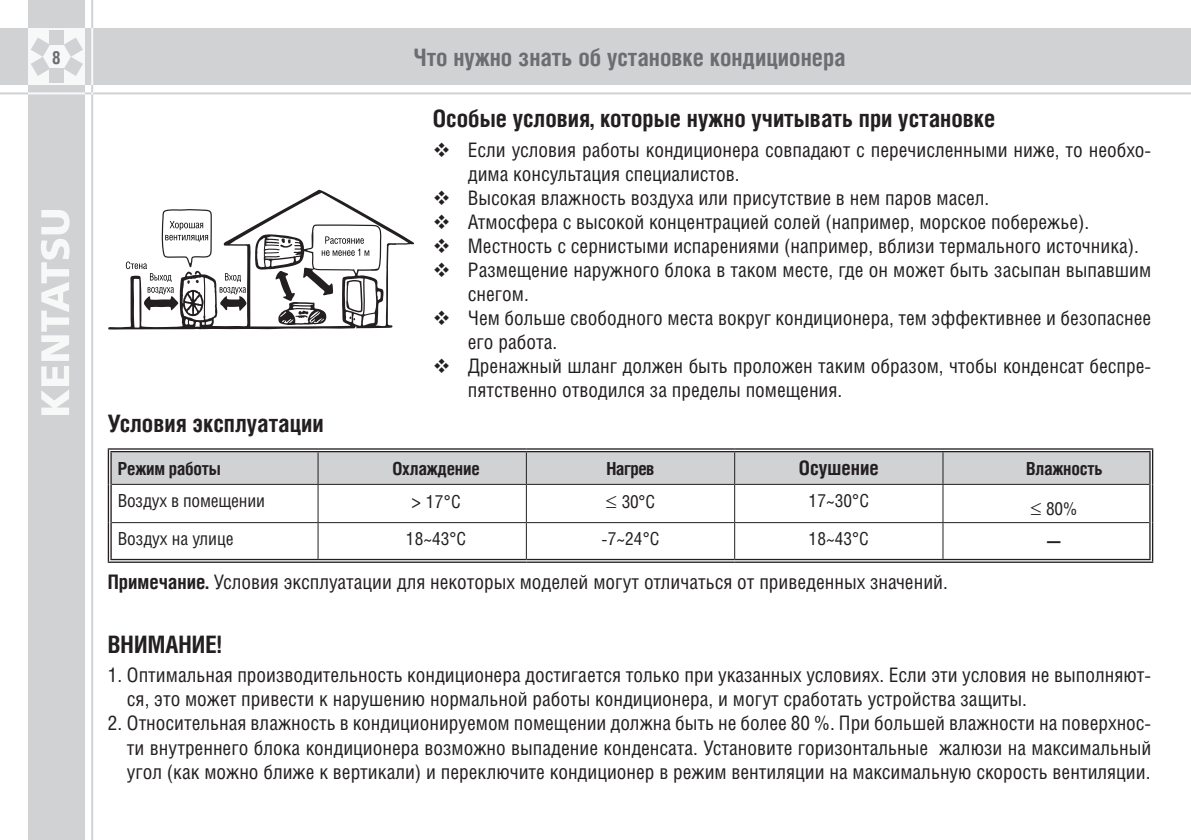
<style>
.page{position:relative;width:1191px;height:840px;background:#fff}
.page>*{position:absolute;margin:0;border:0;box-sizing:border-box;transform-origin:0 0}
.t1{font:28px "Helios Cond";color:#231f20}
.t2{font:700 24px "Helios Cond";color:#231f20}
.t3{font:700 24px "Helios Cond";color:#6c6d70}
.t4{font:20px/24px "Helios Cond";color:#231f20}
.t5{font:700 20px "Helios Cond";color:#231f20}
.t6{font:18px "Helios Cond";letter-spacing:-.005em;color:#231f20}
.t7{font:700 18px "Helios Cond";letter-spacing:-.01em;color:#231f20}
.t8{font:700 18px "Helios Cond";color:#6c6d70}
.s1{font-size:20px}
.s2{font-weight:700}
</style>
<div class="page">
<div style="left:0;top:28px;width:1191px;height:57px;background:#d1d2d4"></div>
<div style="left:28px;top:0;width:57px;height:839px;background:#d1d2d4"></div>
<hr style="left:91px;top:0;width:2px;height:839px;background:#d1d2d4">
<hr style="left:0;top:92px;width:1191px;height:2px;background:#d1d2d4">
<svg style="left:31px;top:38px;width:19px;height:38px"></svg>
<svg style="left:64px;top:38px;width:19px;height:38px"></svg>
<svg style="left:41px;top:210px;width:29px;height:205px"></svg>
<div style="left:112px;top:452px;width:1037px;height:31px;background:#d1d2d4"></div>
<hr style="left:108px;top:448px;width:210px;height:4px;background:#6d6a6b">
<hr style="left:108px;top:452px;width:4px;height:32px;background:#ecebeb">
<hr style="left:318px;top:448px;width:208px;height:4px;background:#6d6a6b">
<hr style="left:526px;top:448px;width:208px;height:4px;background:#6d6a6b">
<hr style="left:734px;top:448px;width:209px;height:4px;background:#6d6a6b">
<hr style="left:943px;top:448px;width:210px;height:4px;background:#6d6a6b">
<svg style="left:1150px;top:452px;width:2px;height:32px"></svg>
<hr style="left:108px;top:484px;width:4px;height:38px;background:#ecebeb">
<svg style="left:1150px;top:484px;width:1px;height:38px"></svg>
<hr style="left:108px;top:522px;width:4px;height:36px;background:#ecebeb">
<svg style="left:1150px;top:522px;width:1px;height:36px"></svg>
<hr style="left:108px;top:558px;width:210px;height:4px;background:#d1d0d0">
<hr style="left:318px;top:558px;width:208px;height:4px;background:#d1d0d0">
<hr style="left:526px;top:558px;width:208px;height:4px;background:#d1d0d0">
<hr style="left:734px;top:558px;width:209px;height:4px;background:#d1d0d0">
<hr style="left:943px;top:558px;width:210px;height:4px;background:#d1d0d0">
<hr style="left:317px;top:452px;width:1px;height:31px;background:#231f20">
<hr style="left:526px;top:452px;width:1px;height:31px;background:#231f20">
<hr style="left:734px;top:452px;width:1px;height:31px;background:#231f20">
<hr style="left:942px;top:452px;width:1px;height:31px;background:#231f20">
<hr style="left:112px;top:483px;width:206px;height:1px;background:#231f20">
<hr style="left:318px;top:483px;width:208px;height:1px;background:#231f20">
<hr style="left:317px;top:484px;width:1px;height:38px;background:#231f20">
<hr style="left:526px;top:483px;width:208px;height:1px;background:#231f20">
<hr style="left:526px;top:484px;width:1px;height:38px;background:#231f20">
<hr style="left:734px;top:483px;width:209px;height:1px;background:#231f20">
<hr style="left:734px;top:484px;width:1px;height:38px;background:#231f20">
<hr style="left:943px;top:483px;width:206px;height:1px;background:#231f20">
<hr style="left:942px;top:484px;width:1px;height:38px;background:#231f20">
<hr style="left:112px;top:522px;width:206px;height:1px;background:#231f20">
<hr style="left:318px;top:522px;width:208px;height:1px;background:#231f20">
<hr style="left:317px;top:523px;width:1px;height:35px;background:#231f20">
<hr style="left:526px;top:522px;width:208px;height:1px;background:#231f20">
<hr style="left:526px;top:523px;width:1px;height:35px;background:#231f20">
<hr style="left:734px;top:522px;width:209px;height:1px;background:#231f20">
<hr style="left:734px;top:523px;width:1px;height:35px;background:#231f20">
<hr style="left:943px;top:522px;width:206px;height:1px;background:#231f20">
<hr style="left:942px;top:523px;width:1px;height:35px;background:#231f20">
<hr style="left:108px;top:448px;width:210px;height:1px;background:#231f20">
<hr style="left:110px;top:450px;width:208px;height:2px;background:#231f20">
<hr style="left:108px;top:449px;width:1px;height:35px;background:#231f20">
<hr style="left:110px;top:452px;width:2px;height:32px;background:#231f20">
<hr style="left:318px;top:448px;width:208px;height:1px;background:#231f20">
<hr style="left:318px;top:450px;width:208px;height:2px;background:#231f20">
<hr style="left:526px;top:448px;width:208px;height:1px;background:#231f20">
<hr style="left:526px;top:450px;width:208px;height:2px;background:#231f20">
<hr style="left:734px;top:448px;width:209px;height:1px;background:#231f20">
<hr style="left:734px;top:450px;width:209px;height:2px;background:#231f20">
<hr style="left:943px;top:448px;width:210px;height:1px;background:#231f20">
<hr style="left:943px;top:450px;width:207px;height:2px;background:#231f20">
<hr style="left:1149px;top:452px;width:1px;height:32px;background:#231f20">
<hr style="left:1152px;top:449px;width:1px;height:35px;background:#231f20">
<hr style="left:108px;top:484px;width:1px;height:38px;background:#231f20">
<hr style="left:110px;top:484px;width:2px;height:38px;background:#231f20">
<hr style="left:1149px;top:484px;width:1px;height:38px;background:#231f20">
<hr style="left:1152px;top:484px;width:1px;height:38px;background:#231f20">
<hr style="left:108px;top:522px;width:1px;height:39px;background:#231f20">
<hr style="left:110px;top:522px;width:2px;height:36px;background:#231f20">
<hr style="left:1149px;top:522px;width:1px;height:36px;background:#231f20">
<hr style="left:1152px;top:522px;width:1px;height:39px;background:#231f20">
<hr style="left:110px;top:558px;width:208px;height:2px;background:#231f20">
<hr style="left:108px;top:561px;width:210px;height:1px;background:#231f20">
<hr style="left:318px;top:558px;width:208px;height:2px;background:#231f20">
<hr style="left:318px;top:561px;width:208px;height:1px;background:#231f20">
<hr style="left:526px;top:558px;width:208px;height:2px;background:#231f20">
<hr style="left:526px;top:561px;width:208px;height:1px;background:#231f20">
<hr style="left:734px;top:558px;width:209px;height:2px;background:#231f20">
<hr style="left:734px;top:561px;width:209px;height:1px;background:#231f20">
<hr style="left:943px;top:558px;width:207px;height:2px;background:#231f20">
<hr style="left:943px;top:561px;width:210px;height:1px;background:#231f20">
<svg style="left:108px;top:190px;width:306px;height:139px"></svg>
<p class="t8" style="left:52px;top:46px;width:11px">8</p>
<p class="t3" style="left:413px;top:43px;width:434px">Что нужно знать об установке кондиционера</p>
<p class="t2" style="left:433px;top:104px;width:564px">Особые условия, которые нужно учитывать при установке</p>
<p class="t4" style="left:468px;top:137px;width:685px;text-indent:-35px">❖ Если условия работы кондиционера совпадают с перечисленными ниже, то необхо&shy;дима консультация специалистов.</p>
<p class="t4" style="left:433px;top:185px;width:558px">❖ Высокая влажность воздуха или присутствие в нем паров масел.</p>
<p class="t4" style="left:433px;top:209px;width:658px">❖ Атмосфера с высокой концентрацией солей (например, морское побережье).</p>
<p class="t4" style="left:433px;top:233px;width:707px">❖ Местность с сернистыми испарениями (например, вблизи термального источника).</p>
<p class="t4" style="left:468px;top:257px;width:685px;text-indent:-35px">❖ Размещение наружного блока в таком месте, где он может быть засыпан выпавшим снегом.</p>
<p class="t4" style="left:468px;top:305px;width:685px;text-indent:-35px">❖ Чем больше свободного места вокруг кондиционера, тем эффективнее и безопаснее его работа.</p>
<p class="t4" style="left:468px;top:353px;width:685px;text-indent:-35px">❖ Дренажный шланг должен быть проложен таким образом, чтобы конденсат беспре&shy;пятственно отводился за пределы помещения.</p>
<p class="t2" style="left:108px;top:408px;width:218px">Условия эксплуатации</p>
<p class="t7" style="left:118px;top:457px;width:104px">Режим работы</p>
<p class="t7" style="left:392px;top:457px;width:89px">Охлаждение</p>
<p class="t7" style="left:606px;top:457px;width:50px">Нагрев</p>
<p class="t5" style="left:799px;top:456px;width:81px">Осушение</p>
<p class="t7" style="left:1026px;top:457px;width:78px">Влажность</p>
<p class="t6" style="left:118px;top:489px;width:149px">Воздух в помещении</p>
<p class="t6" style="left:411px;top:490px;width:51px"><span class="s1">&gt;</span> 17°С</p>
<p class="t6" style="left:606px;top:490px;width:51px">≤ 30°С</p>
<p class="t6" style="left:808px;top:489px;width:62px">17~30°С</p>
<p class="t6" style="left:1030px;top:497px;width:49px">≤ 80%</p>
<p class="t6" style="left:118px;top:527px;width:117px">Воздух на улице</p>
<p class="t6" style="left:406px;top:527px;width:62px">18~43°С</p>
<p class="t6" style="left:601px;top:527px;width:59px">-7~24°С</p>
<p class="t6" style="left:808px;top:527px;width:62px">18~43°С</p>
<h1 class="t1" style="left:1047px;top:521px;width:15px">–</h1>
<p class="t4" style="left:108px;top:569px;width:841px"><span class="s2">Примечание.</span> Условия эксплуатации для некоторых моделей могут отличаться от приведенных значений.</p>
<p class="t2" style="left:108px;top:629px;width:115px">ВНИМАНИЕ!</p>
<p class="t4" style="left:127px;top:662px;width:1025px;text-indent:-19px">1. Оптимальная производительность кондиционера достигается только при указанных условиях. Если эти условия не выполняют&shy;ся, это может привести к нарушению нормальной работы кондиционера, и могут сработать устройства защиты.</p>
<p class="t4" style="left:127px;top:710px;width:1025px;text-align:justify;text-indent:-19px">2. Относительная влажность в кондиционируемом помещении должна быть не более 80 %. При большей влажности на поверхнос&shy;ти внутреннего блока кондиционера возможно выпадение конденсата. Установите горизонтальные жалюзи на максимальный угол (как можно ближе к вертикали) и переключите кондиционер в режим вентиляции на максимальную скорость вентиляции.</p>
</div>
